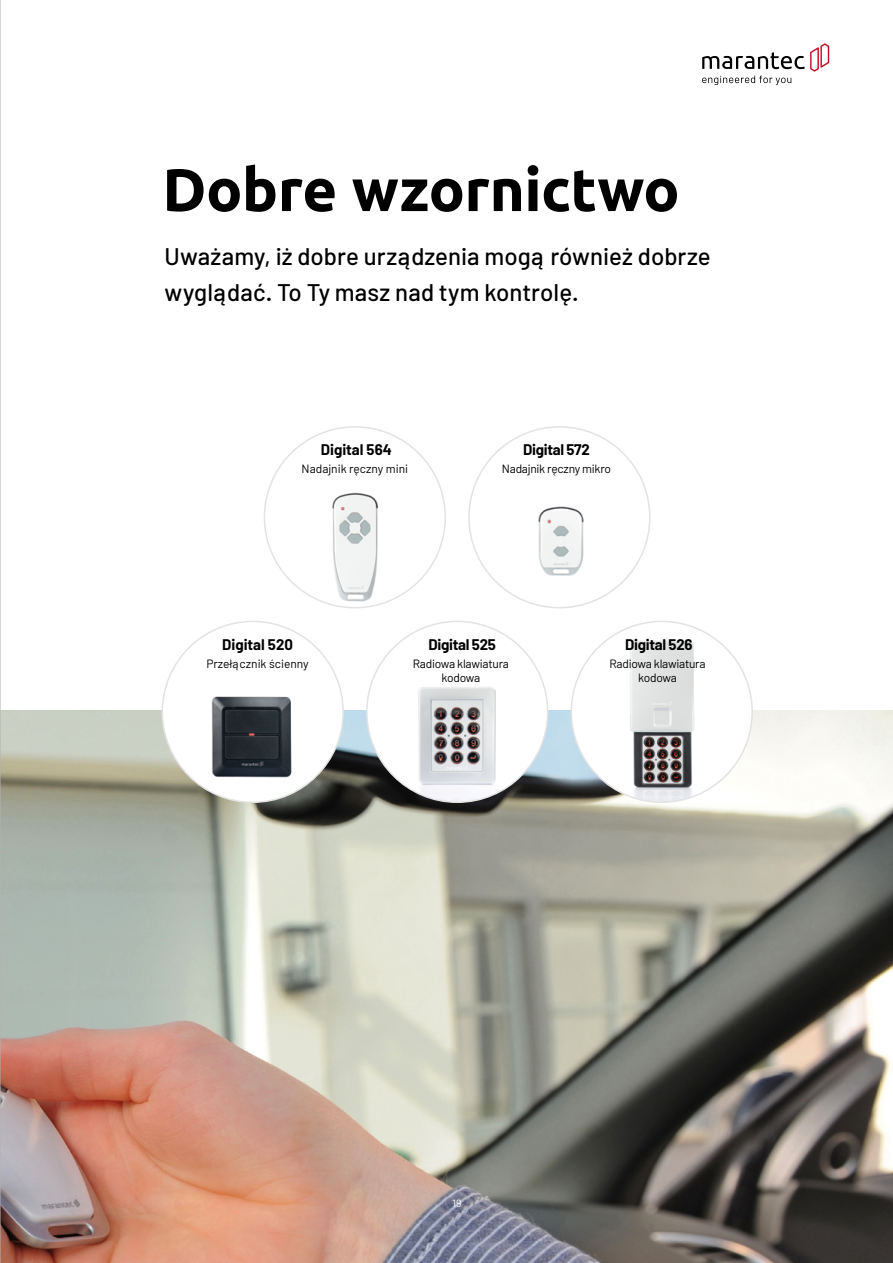
<style>
.page{position:relative;width:893px;height:1263px;background:#fff}
.page>*{position:absolute;margin:0;border:0;box-sizing:border-box;transform-origin:0 0}
.t1{font:700 60px "Ubuntu";letter-spacing:-.01em;color:#000}
.t2{font:500 24px/36px "Barlow";letter-spacing:.005em;color:#000}
.t3{font:700 15px "Barlow";letter-spacing:-.02em;color:#000}
.t4{font:700 15px "Barlow";color:#000}
.t5{font:12px/14.4px "Barlow";letter-spacing:-.02em;color:#000;text-align:center}
.t6{font:12px "Barlow";color:#000}
.t7{font:10.5px "Barlow";color:#fff}
</style>
<div class="page">
<img style="left:1px;top:710px;width:892px;height:553px">
<hr style="left:0;top:0;width:1px;height:1263px;background:#b3b2b2">
<svg style="left:702px;top:43px;width:127px;height:42px"></svg>
<img style="left:295px;top:492px;width:122px;height:116px">
<img style="left:505px;top:506px;width:108px;height:102px">
<div style="left:162px;top:621px;width:181px;height:181px;background:#fff;border-radius:50%"></div>
<img style="left:197px;top:696px;width:112px;height:101px">
<div style="left:367px;top:621px;width:181px;height:181px;background:#fff;border-radius:50%"></div>
<img style="left:397px;top:687px;width:123px;height:115px">
<img style="left:571px;top:630px;width:181px;height:172px">
<h1 class="t1" style="left:162px;top:153px;width:519px">Dobre wzornictwo</h1>
<p class="t2" style="left:165px;top:238px;width:548px">Uważamy, iż dobre urządzenia mogą również dobrze wyglądać. To Ty masz nad tym kontrolę.</p>
<p class="t4" style="left:321px;top:440px;width:72px">Digital 564</p>
<p class="t6" style="left:302px;top:461px;width:108px">Nadajnik ręczny mini</p>
<p class="t3" style="left:523px;top:440px;width:68px">Digital 572</p>
<p class="t5" style="left:502px;top:461px;width:111px">Nadajnik ręczny mikro</p>
<p class="t4" style="left:222px;top:635px;width:72px">Digital 520</p>
<p class="t6" style="left:206px;top:656px;width:104px">Przełącznik ścienny</p>
<p class="t3" style="left:429px;top:635px;width:69px">Digital 525</p>
<p class="t5" style="left:413px;top:656px;width:98px">Radiowa klawiatura kodowa</p>
<p class="t3" style="left:625px;top:635px;width:69px">Digital 526</p>
<p class="t5" style="left:609px;top:656px;width:98px">Radiowa klawiatura kodowa</p>
<p class="t7" style="left:453px;top:1196px;width:11px">19</p>
</div>
